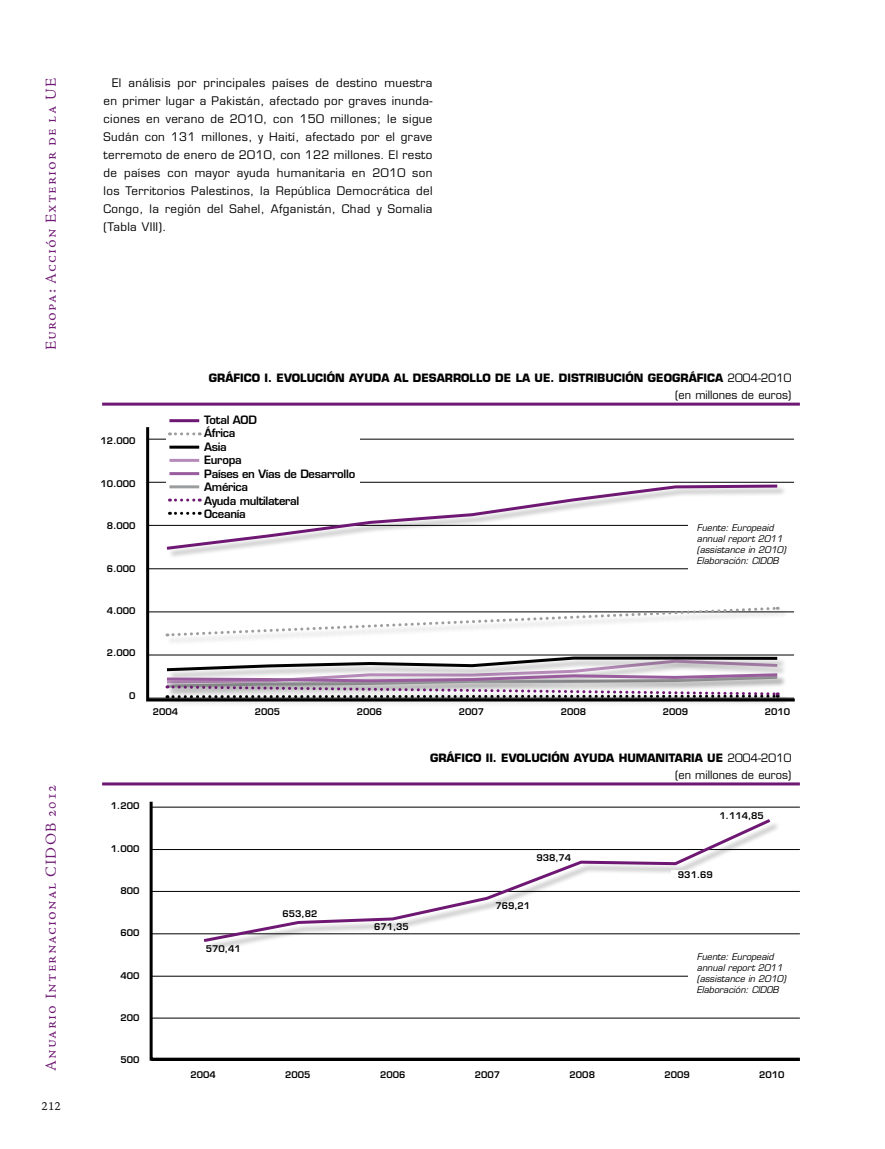
<style>
.page{position:relative;width:885px;height:1149px;background:#fff}
.page>*{position:absolute;margin:0;border:0;box-sizing:border-box;transform-origin:0 0}
.t1{font:15px "Adobe Jenson Pro Lt Capt";letter-spacing:.07em;color:#6e1873}
.t2{font:12px "Adobe Jenson Pro Lt Capt";color:#000}
.t3{font:11.55px/18px "Eurostile";letter-spacing:.03em;color:#000;text-align:justify}
.t4{font:700 11.25px/17.2px "Eurostile";color:#000;text-align:right}
.t5{font:600 11.25px/13.5px "Eurostile";letter-spacing:-.025em;color:#000}
.t6{font:600 9px "Eurostile";color:#000}
.t7{font:italic 9px/10.8px "Eurostile";color:#000}
.s1{font-weight:400}
</style>
<div class="page">
<div style="left:166px;top:695px;width:621px;height:12px;background:#fafafa"></div>
<div style="left:166px;top:686px;width:621px;height:18px;background:#f0f0f0"></div>
<svg style="left:149px;top:801px;width:651px;height:260px"></svg>
<div style="left:671px;top:870px;width:41px;height:7px;background:#fff"></div>
<hr style="left:102px;top:402px;width:697px;height:3px;background:#6e1873">
<hr style="left:102px;top:782px;width:697px;height:3px;background:#6e1873">
<svg style="left:146px;top:427px;width:649px;height:275px"></svg>
<div style="left:688px;top:519px;width:111px;height:52px;background:#fff"></div>
<div style="left:166px;top:414px;width:193px;height:104px;background:#fff"></div>
<hr style="left:169px;top:459px;width:30px;height:3px;background:#b68bb9">
<svg style="left:169px;top:432px;width:31px;height:3px"></svg>
<hr style="left:169px;top:485px;width:30px;height:3px;background:#9c9d9f">
<hr style="left:169px;top:445px;width:30px;height:3px;background:#000">
<svg style="left:169px;top:511px;width:31px;height:3px"></svg>
<hr style="left:169px;top:472px;width:30px;height:3px;background:#995d9d">
<svg style="left:169px;top:498px;width:31px;height:3px"></svg>
<hr style="left:169px;top:419px;width:30px;height:3px;background:#6e1873">
<div style="left:688px;top:948px;width:111px;height:51px;background:#fff"></div>
<p class="t1" style="left:42px;top:350px;width:274px;rotate:-90deg">Europa: Acción Exterior de la UE</p>
<p class="t3" style="left:104px;top:74px;width:330px;text-indent:9px">El análisis por principales países de destino muestra en primer lugar a Pakistán, afectado por graves inunda&shy;ciones en verano de 2010, con 150 millones; le sigue Sudán con 131 millones, y Haití, afectado por el grave terremoto de enero de 2010, con 122 millones. El resto de países con mayor ayuda humanitaria en 2010 son los Territorios Palestinos, la República Democrática del Congo, la región del Sahel, Afganistán, Chad y Somalia (Tabla VIII).</p>
<p class="t1" style="left:42px;top:1070px;width:288px;rotate:-90deg">Anuario Internacional CIDOB 2012</p>
<p class="t2" style="left:42px;top:1098px;width:21px">212</p>
<p class="t6" style="left:101px;top:435px;width:36px">12.000</p>
<p class="t6" style="left:101px;top:477px;width:36px">10.000</p>
<p class="t6" style="left:107px;top:520px;width:30px">8.000</p>
<p class="t6" style="left:107px;top:562px;width:30px">6.000</p>
<p class="t6" style="left:107px;top:605px;width:30px">4.000</p>
<p class="t6" style="left:107px;top:647px;width:30px">2.000</p>
<p class="t6" style="left:129px;top:689px;width:8px">0</p>
<p class="t6" style="left:111px;top:800px;width:30px">1.200</p>
<p class="t6" style="left:111px;top:842px;width:30px">1.000</p>
<p class="t6" style="left:120px;top:884px;width:21px">800</p>
<p class="t6" style="left:120px;top:927px;width:21px">600</p>
<p class="t6" style="left:120px;top:969px;width:21px">400</p>
<p class="t6" style="left:120px;top:1011px;width:21px">200</p>
<p class="t6" style="left:120px;top:1054px;width:21px">500</p>
<p class="t4" style="left:209px;top:369px;width:584px">GRÁFICO I. EVOLUCIÓN AYUDA AL DESARROLLO DE LA UE. DISTRIBUCIÓN GEOGRÁFICA <span class="s1">2004-2010 (en millones de euros)</span></p>
<p class="t5" style="left:204px;top:412px;width:152px">Total AOD<br>África<br>Asia<br>Europa<br>Países en Vías de Desarrollo<br>América<br>Ayuda multilateral<br>Oceanía</p>
<p class="t7" style="left:696px;top:522px;width:91px">Fuente: Europeaid annual report 2011 (assistance in 2010)<br>Elaboración: CIDOB</p>
<p class="t6" style="left:153px;top:706px;width:27px">2004</p>
<p class="t6" style="left:255px;top:706px;width:27px">2005</p>
<p class="t6" style="left:357px;top:706px;width:27px">2006</p>
<p class="t6" style="left:459px;top:706px;width:27px">2007</p>
<p class="t6" style="left:560px;top:706px;width:27px">2008</p>
<p class="t6" style="left:662px;top:706px;width:27px">2009</p>
<p class="t6" style="left:764px;top:706px;width:27px">2010</p>
<p class="t4" style="left:430px;top:749px;width:363px">GRÁFICO II . EVOLUCIÓN AYUDA HUMANITARIA UE <span class="s1">2004-2010 (en millones de euros)</span></p>
<p class="t6" style="left:206px;top:943px;width:36px">570,41</p>
<p class="t6" style="left:282px;top:907px;width:36px">653,82</p>
<p class="t6" style="left:374px;top:920px;width:36px">671,35</p>
<p class="t6" style="left:190px;top:1068px;width:27px">2004</p>
<p class="t6" style="left:285px;top:1068px;width:27px">2005</p>
<p class="t6" style="left:380px;top:1068px;width:27px">2006</p>
<p class="t6" style="left:536px;top:851px;width:36px">938,74</p>
<p class="t6" style="left:495px;top:899px;width:36px">769,21</p>
<p class="t6" style="left:719px;top:809px;width:46px">1.114,85</p>
<p class="t6" style="left:678px;top:868px;width:36px">931.69</p>
<p class="t7" style="left:696px;top:951px;width:91px">Fuente: Europeaid annual report 2011 (assistance in 2010)<br>Elaboración: CIDOB</p>
<p class="t6" style="left:475px;top:1068px;width:27px">2007</p>
<p class="t6" style="left:569px;top:1068px;width:27px">2008</p>
<p class="t6" style="left:664px;top:1068px;width:27px">2009</p>
<p class="t6" style="left:759px;top:1068px;width:27px">2010</p>
</div>
